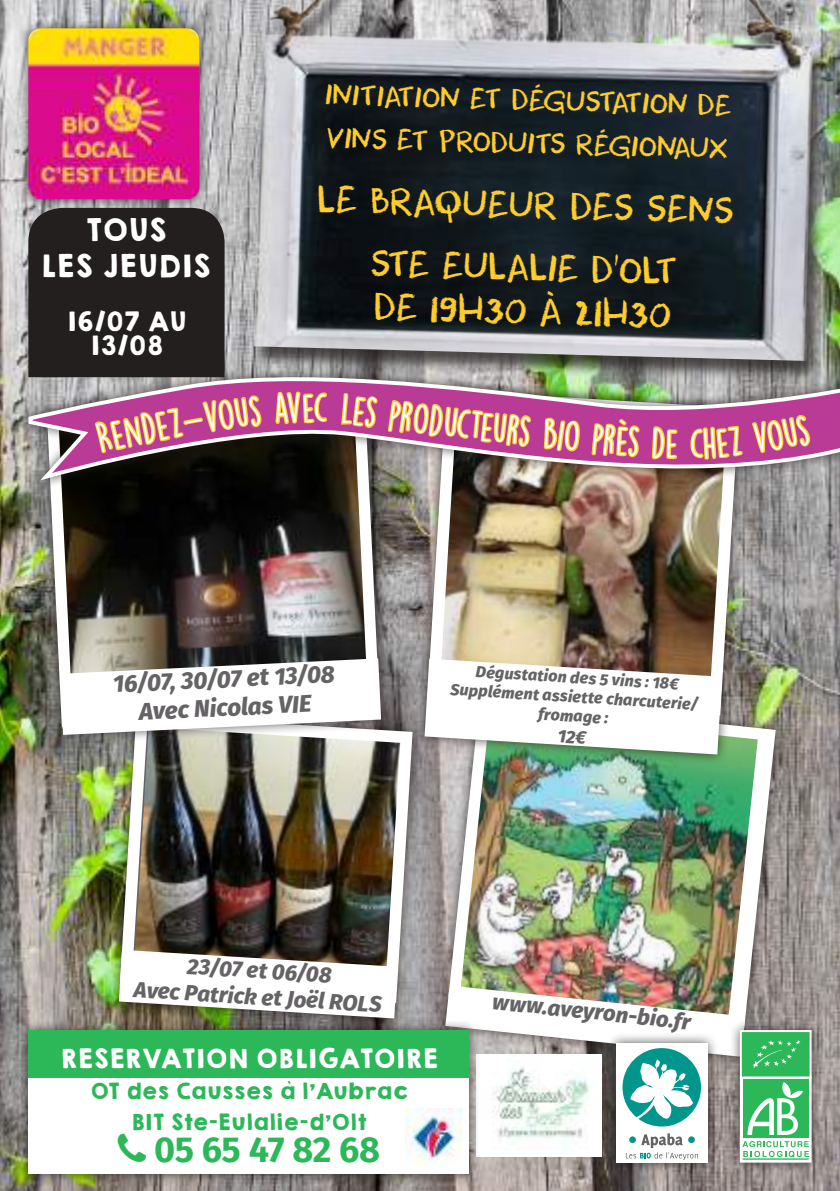
<style>
.page{position:relative;width:840px;height:1191px;background:#fff}
.page>*{position:absolute;margin:0;border:0;box-sizing:border-box;transform-origin:0 0}
.t1{font:36.4px "DK Lemon Yellow Sun";color:#fff}
.t2{font:36px/62.2px "DK Cool Crayon";color:#ffcd2c;text-align:center}
.t3{font:700 36px "Fira Sans";letter-spacing:-.015em;color:#2cb859}
.t4{font:28px/43px "DK Cool Crayon";color:#ffcd2c}
.t5{font:28px/36px "KGHAPPY Solid";letter-spacing:-.005em;color:#fff;text-align:center}
.t6{font:italic 800 24px/28.8px "Fira Sans";color:#656365;text-align:center}
.t7{font:24px/24px "KGHAPPY Solid";color:#fff;text-align:center}
.t8{font:23.8px "KGHAPPY Solid";color:#fff}
.t9{font:italic 800 22px/26.4px "Fira Sans";color:#656365;text-align:center}
.t10{font:20px/31.6px "KGHAPPY Solid";letter-spacing:-.01em;color:#2cb859;text-align:center}
.t11{font:italic 800 16px/19.2px "Fira Sans";color:#656365;text-align:center}
</style>
<div class="page">
<img style="left:0;top:0;width:839px;height:1191px">
<div style="left:108px;top:704px;width:314px;height:324px;background:#241f1f;opacity:.75"></div>
<img style="left:114px;top:708px;width:304px;height:301px">
<svg style="left:113px;top:943px;width:290px;height:76px"></svg>
<div style="left:435px;top:688px;width:350px;height:378px;background:#241f1f;opacity:.75"></div>
<img style="left:442px;top:692px;width:339px;height:291px">
<div style="left:37px;top:388px;width:354px;height:357px;background:#241f1f;opacity:.75"></div>
<img style="left:41px;top:495px;width:344px;height:238px">
<svg style="left:54px;top:652px;width:333px;height:89px"></svg>
<div style="left:414px;top:380px;width:335px;height:385px;background:#241f1f;opacity:.75"></div>
<img style="left:421px;top:495px;width:323px;height:227px">
<div style="left:251px;top:0;width:578px;height:384px;background:#241f1f;opacity:.75"></div>
<img style="left:253px;top:0;width:562px;height:361px">
<img style="left:26px;top:361px;width:813px;height:134px">
<img style="left:385px;top:355px;width:147px;height:180px">
<img style="left:540px;top:265px;width:40px;height:202px">
<div style="left:18px;top:1019px;width:461px;height:165px;background:#241f1f;opacity:.75"></div>
<div style="left:29px;top:1075px;width:440px;height:99px;background:#fff"></div>
<div style="left:29px;top:1030px;width:440px;height:48px;background:#2cb859"></div>
<img style="left:405px;top:1108px;width:34px;height:57px">
<div style="left:18px;top:18px;width:192px;height:192px;background:#241f1f;opacity:.75"></div>
<img style="left:28px;top:28px;width:171px;height:171px">
<div style="left:728px;top:1019px;width:94px;height:154px;background:#241f1f;opacity:.75"></div>
<div style="left:739px;top:1076px;width:72px;height:86px;border:2px solid #fff"></div>
<div style="left:739px;top:1030px;width:72px;height:48px;border:2px solid #fff"></div>
<div style="left:604px;top:1031px;width:113px;height:142px;background:#241f1f;opacity:.75"></div>
<img style="left:439px;top:983px;width:369px;height:177px">
<svg style="left:28px;top:208px;width:233px;height:352px;background:#524145"></svg>
<svg style="left:274px;top:182px;width:54px;height:267px;background:#89787c"></svg>
<svg style="left:339px;top:359px;width:40px;height:78px;background:#b6727e"></svg>
<img style="left:588px;top:360px;width:53px;height:132px">
<svg style="left:648px;top:267px;width:30px;height:193px;background:#7b6665"></svg>
<svg style="left:690px;top:349px;width:52px;height:213px;background:#b69693"></svg>
<svg style="left:750px;top:401px;width:60px;height:69px;background:#ca7482"></svg>
<svg style="left:418px;top:652px;width:309px;height:108px"></svg>
<h3 class="t5" style="left:40px;top:211px;width:171px">TOUS<br>LES JEUDIS</h3>
<h3 class="t7" style="left:67px;top:309px;width:121px">16/07 AU<br>13/08</h3>
<h3 class="t4" style="left:326px;top:73px;width:407px;rotate:2deg">INITIATION ET DÉGUSTATION DE<br>VINS ET PRODUITS RÉGIONAUX</h3>
<h2 class="t2" style="left:318px;top:168px;width:418px;rotate:2deg">LE BRAQUEUR DES SENS<br>STE EULALIE D’OLT</h2>
<h2 class="t2" style="left:375px;top:276px;width:299px;rotate:2deg">DE 19H30 À 21H30</h2>
<h1 class="t1" style="left:391px;top:393px;width:119px;rotate:7deg">producteu</h1>
<h1 class="t1" style="left:509px;top:407px;width:75px;rotate:6deg">rs bio</h1>
<h3 class="t6" style="left:112px;top:668px;width:223px;rotate:-3deg">16/07, 30/07 et 13/08<br>Avec Nicolas VIE</h3>
<p class="t11" style="left:452px;top:658px;width:250px;rotate:4deg">Dégustation des 5 vins : 18€<br>Supplément assiette charcuterie/ fromage :</p>
<h3 class="t9" style="left:136px;top:948px;width:249px;rotate:3deg">23/07 et 06/08<br>Avec Patrick et Joël ROLS</h3>
<h3 class="t8" style="left:60px;top:1040px;width:379px">RESERVATION OBLIGATOIRE</h3>
<p class="t10" style="left:90px;top:1075px;width:319px">OT des Causses à l'Aubrac<br>BIT Ste-Eulalie-d'Olt</p>
<h2 class="t3" style="left:154px;top:1119px;width:227px">05 65 47 82 68</h2>
<h3 class="t9" style="left:494px;top:986px;width:200px;rotate:6deg">www.aveyron-bio.fr</h3>
</div>
